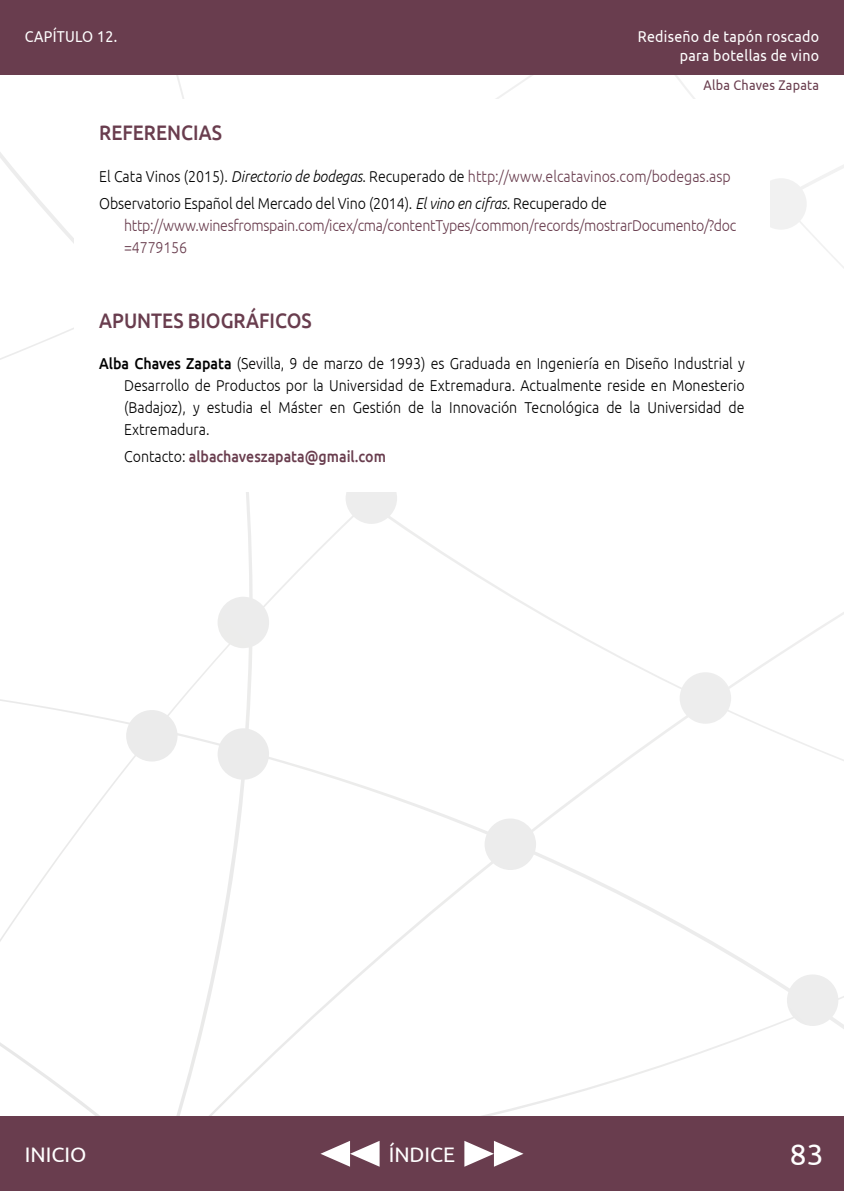
<style>
.page{position:relative;width:844px;height:1191px;background:#fff}
.page>*{position:absolute;margin:0;border:0;box-sizing:border-box;transform-origin:0 0}
.t1{font:29.75px "Ubuntu";color:#fff}
.t2{font:500 21px "Ubuntu";color:#693d4e;scale:.9 1}
.t3{font:21px "Ubuntu";color:#fff}
.t4{font:300 15.75px/21.9px "Ubuntu";color:#000;scale:.9 1}
.t5{font:300 15.75px/21.9px "Ubuntu";letter-spacing:-.02em;color:#693d4e;scale:.9 1}
.t6{font:15.75px/18.9px "Ubuntu";letter-spacing:.02em;color:#fff;text-align:right;scale:.9 1}
.t7{font:500 15.75px "Ubuntu";color:#693d4e;scale:.9 1}
.t8{font:14px "Ubuntu";letter-spacing:.02em;color:#693d4e;scale:.9 1}
.s1{font-style:italic}
.s2{color:#693d4e}
.s3{font-weight:500}
.s4{font-weight:300;color:#000}
</style>
<div class="page">
<svg style="left:214px;top:74px;width:629px;height:176px"></svg>
<div style="left:0;top:1116px;width:843px;height:75px;background:#693d4e"></div>
<svg style="left:464px;top:1141px;width:59px;height:25px"></svg>
<svg style="left:320px;top:1141px;width:59px;height:25px"></svg>
<div style="left:0;top:0;width:843px;height:74px;background:#693d4e"></div>
<div style="left:74px;top:99px;width:695px;height:392px;background:#fff"></div>
<p class="t6" style="left:25px;top:26px;width:104px">CAPÍTULO 12.</p>
<p class="t6" style="left:637px;top:26px;width:203px">Rediseño de tapón roscado para botellas de vino</p>
<p class="t8" style="left:703px;top:77px;width:130px">Alba Chaves Zapata</p>
<h2 class="t2" style="left:99px;top:120px;width:138px">REFERENCIAS</h2>
<p class="t4" style="left:99px;top:163px;width:703px;line-height:26.8px">El Cata Vinos (2015). <span class="s1">Directorio de bodegas</span>. Recuperado de <span class="s2">http://www.elcatavinos.com/bodegas.asp<br></span>Observatorio Español del Mercado del Vino (2014). <span class="s1">El vino en cifras.</span> Recuperado de</p>
<p class="t5" style="left:124px;top:214px;width:681px">http://www.winesfromspain.com/icex/cma/contentTypes/common/records/mostrarDocumento/?doc =4779156</p>
<h2 class="t2" style="left:99px;top:307px;width:237px">APUNTES BIOGRÁFICOS</h2>
<p class="t4" style="left:124px;top:352px;width:691px;text-align:justify;text-indent:-25px"><span class="s3">Alba Chaves Zapata</span> (Sevilla, 9 de marzo de 1993) es Graduada en Ingeniería en Diseño Industrial y Desarrollo de Productos por la Universidad de Extremadura. Actualmente reside en Monesterio (Badajoz), y estudia el Máster en Gestión de la Innovación Tecnológica de la Universidad de Extremadura.</p>
<p class="t7" style="left:124px;top:446px;width:292px"><span class="s4">Contacto:</span> albachaveszapata@gmail.com</p>
<h2 class="t3" style="left:25px;top:1141px;width:63px">INICIO</h2>
<h2 class="t3" style="left:388px;top:1141px;width:68px">ÍNDICE</h2>
<h1 class="t1" style="left:789px;top:1136px;width:35px">83</h1>
</div>
